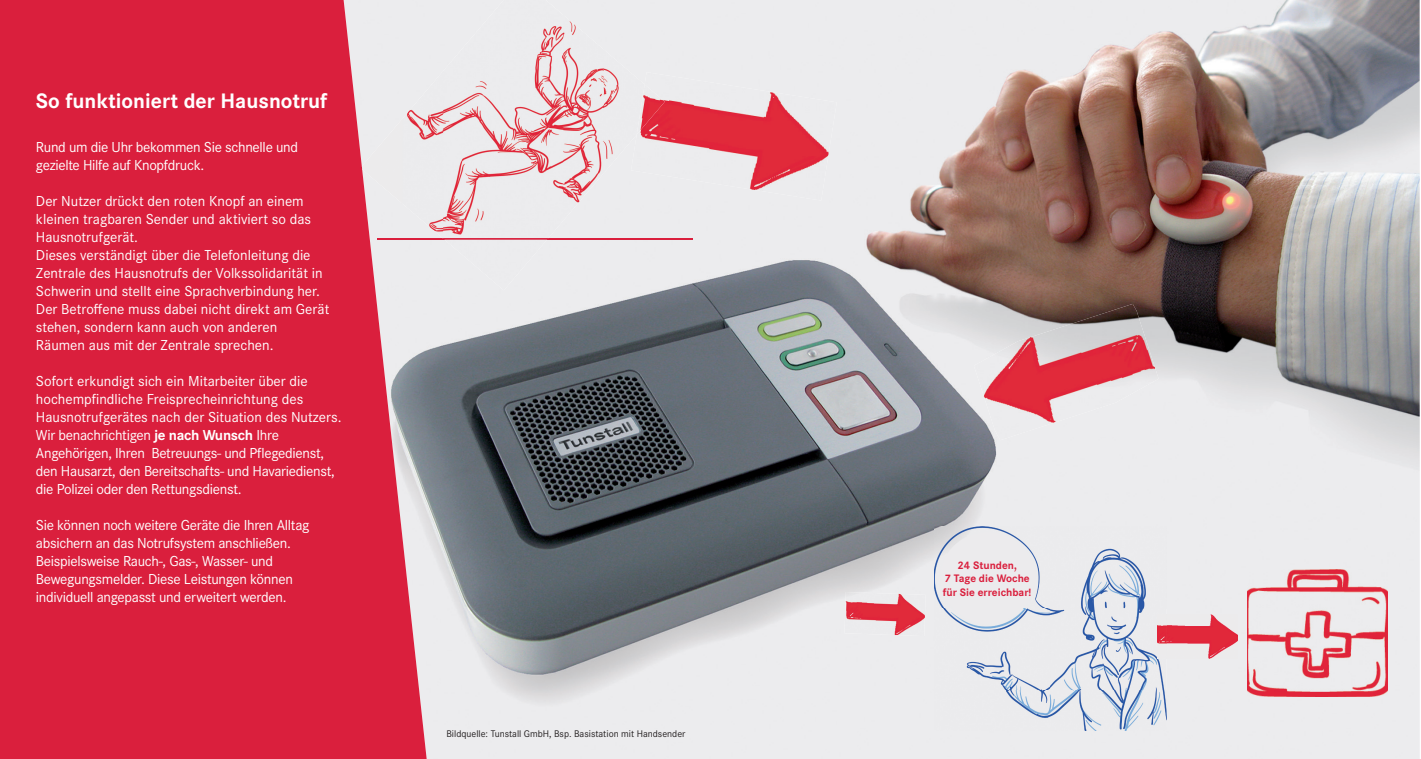
<style>
.page{position:relative;width:1421px;height:759px;background:#fff}
.page>*{position:absolute;margin:0;border:0;box-sizing:border-box;transform-origin:0 0}
.t1{font:700 21.75px "Corporate S";color:#fff}
.t2{font:15px/18px "Corporate S";letter-spacing:-.005em;color:#fff}
.t3{font:700 11.25px/13.5px "Corporate S";color:#da1f3d;text-align:center}
.t4{font:10px "Corporate S";color:#231f20}
.s1{font-weight:700}
</style>
<div class="page">
<img style="left:427px;top:0;width:993px;height:758px">
<svg style="left:0;top:0;width:427px;height:758px;background:#da2d49"></svg>
<img style="left:631px;top:72px;width:206px;height:128px">
<img style="left:974px;top:304px;width:185px;height:136px">
<img style="left:844px;top:591px;width:82px;height:44px">
<img style="left:1166px;top:614px;width:72px;height:44px">
<hr style="left:377px;top:238px;width:316px;height:1px;background:#da1f3d">
<img style="left:934px;top:526px;width:232px;height:204px">
<img style="left:442px;top:0;width:122px;height:290px">
<img style="left:402px;top:71px;width:41px;height:167px">
<img style="left:563px;top:15px;width:42px;height:205px">
<div style="left:362px;top:118px;width:41px;height:86px;background:#ecebed"></div>
<div style="left:604px;top:49px;width:41px;height:124px;background:#ececee"></div>
<img style="left:637px;top:84px;width:28px;height:51px">
<img style="left:443px;top:238px;width:105px;height:1px">
<img style="left:1247px;top:569px;width:140px;height:127px">
<div style="left:940px;top:531px;width:95px;height:92px;background:#ecebed;border-radius:50%"></div>
<h1 class="t1" style="left:36px;top:88px;width:293px">So funktioniert der Hausnotruf</h1>
<p class="t2" style="left:36px;top:138px;width:264px">Rund um die Uhr bekommen Sie schnelle und gezielte Hilfe auf Knopfdruck.</p>
<p class="t2" style="left:36px;top:192px;width:295px">Der Nutzer drückt den roten Knopf an einem kleinen tragbaren Sender und aktiviert so das Hausnotrufgerät.<br>Dieses verständigt über die Telefonleitung die Zentrale des Hausnotrufs der Volkssolidarität in Schwerin und stellt eine Sprachverbindung her.<br>Der Betroffene muss dabei nicht direkt am Gerät stehen, sondern kann auch von anderen Räumen aus mit der Zentrale sprechen.</p>
<p class="t2" style="left:36px;top:372px;width:307px">Sofort erkundigt sich ein Mitarbeiter über die hochempfindliche Freisprecheinrichtung des Hausnotrufgerätes nach der Situation des Nutzers.<br>Wir benachrichtigen <span class="s1">je nach Wunsch</span> Ihre Angehörigen, Ihren Betreuungs- und Pflegedienst, den Hausarzt, den Bereitschafts- und Havariedienst, die Polizei oder den Rettungsdienst.</p>
<p class="t2" style="left:36px;top:516px;width:275px">Sie können noch weitere Geräte die Ihren Alltag absichern an das Notrufsystem anschließen.<br>Beispielsweise Rauch-, Gas-, Wasser- und Bewegungsmelder. Diese Leistungen können individuell angepasst und erweitert werden.</p>
<p class="t4" style="left:446px;top:727px;width:240px">Bildquelle: Tunstall GmbH, Bsp. Basistation mit Handsender</p>
<p class="t3" style="left:943px;top:558px;width:90px">24 Stunden,<br>7 Tage die Woche für Sie erreichbar!</p>
</div>
